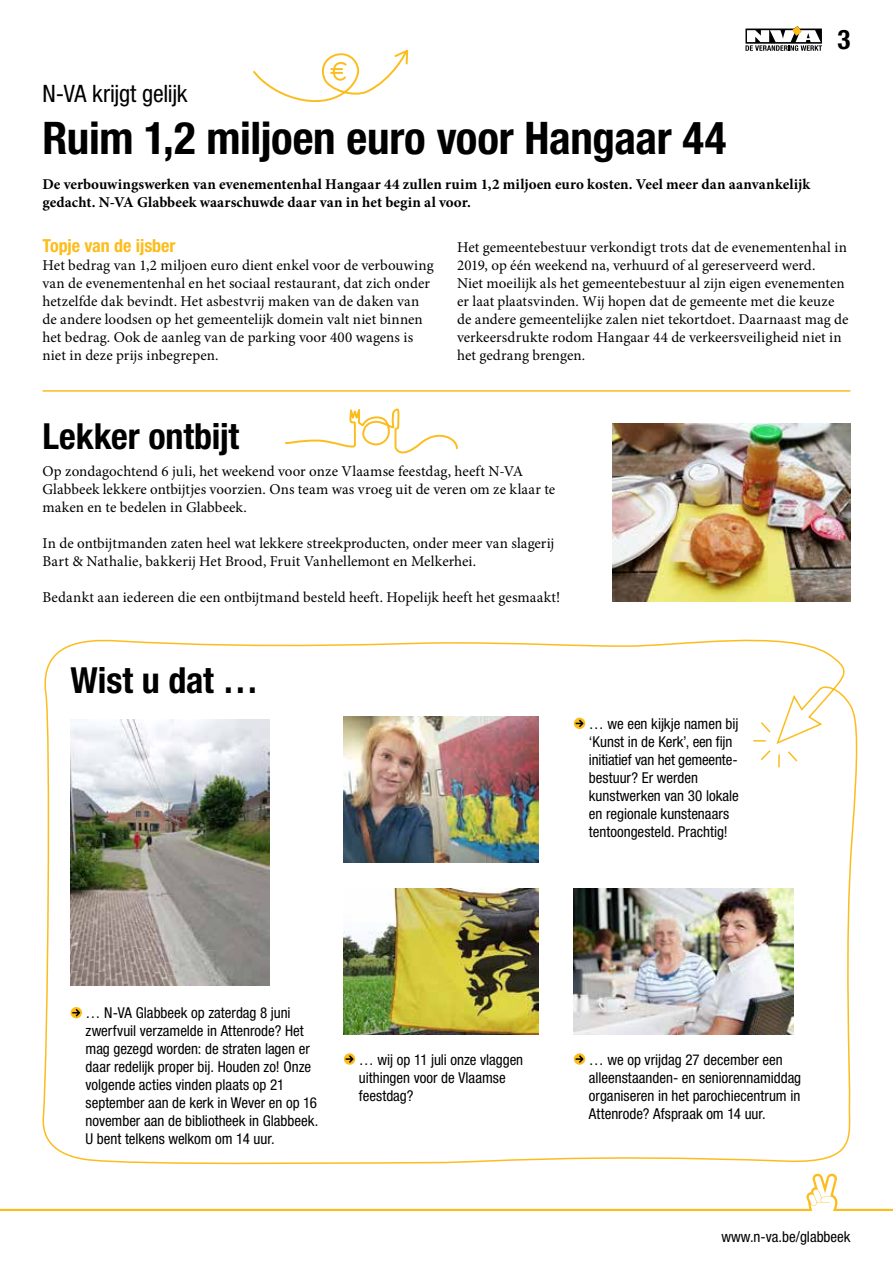
<style>
.page{position:relative;width:893px;height:1263px;background:#fff}
.page>*{position:absolute;margin:0;border:0;box-sizing:border-box;transform-origin:0 0}
.t1{font:700 condensed 45px "Helvetica Neue LT Std";letter-spacing:-.01em;color:#000}
.t2{font:700 condensed 36px "Helvetica Neue LT Std";letter-spacing:-.005em;color:#000}
.t3{font:700 condensed 27px "Helvetica Neue LT Std";color:#000}
.t4{font:condensed 24px "Helvetica Neue LT Std";letter-spacing:-.015em;color:#000}
.t5{font:700 condensed 18px "Helvetica Neue LT Std";color:#fcbd1c}
.t6{font:15px/18px "Minion Pro";color:#000}
.t7{font:condensed 15px/18px "Helvetica Neue LT Std";color:#000}
.t8{font:700 15px/18px "Minion Pro";letter-spacing:.005em;color:#000}
</style>
<div class="page">
<img style="left:612px;top:423px;width:238px;height:179px">
<svg style="left:42px;top:639px;width:816px;height:526px"></svg>
<svg style="left:71px;top:1007px;width:11px;height:11px"></svg>
<svg style="left:72px;top:1009px;width:8px;height:7px"></svg>
<svg style="left:574px;top:1053px;width:11px;height:12px"></svg>
<svg style="left:575px;top:1055px;width:8px;height:8px"></svg>
<img style="left:71px;top:720px;width:199px;height:265px">
<div style="left:574px;top:718px;width:11px;height:11px;background:#fcbd1c;border-radius:50%"></div>
<svg style="left:575px;top:720px;width:8px;height:7px"></svg>
<img style="left:344px;top:716px;width:194px;height:146px">
<img style="left:344px;top:888px;width:194px;height:146px">
<img style="left:574px;top:888px;width:219px;height:146px">
<svg style="left:253px;top:50px;width:156px;height:53px"></svg>
<svg style="left:285px;top:408px;width:173px;height:46px"></svg>
<hr style="left:43px;top:390px;width:807px;height:2px;background:#fcbd1c">
<svg style="left:344px;top:1053px;width:11px;height:12px"></svg>
<svg style="left:345px;top:1055px;width:8px;height:8px"></svg>
<svg style="left:0;top:1173px;width:893px;height:38px"></svg>
<svg style="left:745px;top:26px;width:77px;height:25px"></svg>
<h3 class="t3" style="left:837px;top:23px;width:14px">3</h3>
<h3 class="t4" style="left:43px;top:80px;width:147px">N-VA krijgt gelijk</h3>
<h1 class="t1" style="left:43px;top:111px;width:685px">Ruim 1,2 miljoen euro voor Hangaar 44</h1>
<p class="t8" style="left:43px;top:175px;width:769px">De verbouwingswerken van evenementenhal Hangaar 44 zullen ruim 1,2 miljoen euro kosten. Veel meer dan aanvankelijk gedacht. N-VA Glabbeek waarschuwde daar van in het begin al voor.</p>
<p class="t5" style="left:43px;top:235px;width:135px">Topje van de ijsber</p>
<p class="t6" style="left:43px;top:256px;width:393px">Het bedrag van 1,2 miljoen euro dient enkel voor de verbouwing van de evenementenhal en het sociaal restaurant, dat zich onder hetzelfde dak bevindt. Het asbestvrij maken van de daken van de andere loodsen op het gemeentelijk domein valt niet binnen het bedrag. Ook de aanleg van de parking voor 400 wagens is niet in deze prijs inbegrepen.</p>
<p class="t6" style="left:457px;top:238px;width:393px">Het gemeentebestuur verkondigt trots dat de evenementenhal in 2019, op één weekend na, verhuurd of al gereserveerd werd.<br>Niet moeilijk als het gemeentebestuur al zijn eigen evenementen er laat plaatsvinden. Wij hopen dat de gemeente met die keuze de andere gemeentelijke zalen niet tekortdoet. Daarnaast mag de verkeersdrukte rodom Hangaar 44 de verkeersveiligheid niet in het gedrang brengen.</p>
<h2 class="t2" style="left:43px;top:415px;width:198px">Lekker ontbijt</h2>
<p class="t6" style="left:43px;top:462px;width:514px">Op zondagochtend 6 juli, het weekend voor onze Vlaamse feestdag, heeft N-VA<br>Glabbeek lekkere ontbijtjes voorzien. Ons team was vroeg uit de veren om ze klaar te maken en te bedelen in Glabbeek.</p>
<p class="t6" style="left:43px;top:534px;width:513px">In de ontbijtmanden zaten heel wat lekkere streekproducten, onder meer van slagerij<br>Bart &amp; Nathalie, bakkerij Het Brood, Fruit Vanhellemont en Melkerhei.</p>
<p class="t6" style="left:43px;top:588px;width:519px">Bedankt aan iedereen die een ontbijtmand besteld heeft. Hopelijk heeft het gesmaakt!</p>
<h2 class="t2" style="left:71px;top:659px;width:190px">Wist u dat …</h2>
<p class="t7" style="left:589px;top:715px;width:152px">… we een kijkje namen bij ‘Kunst in de Kerk’, een fijn initiatief van het gemeente&shy;bestuur? Er werden kunstwerken van 30 lokale en regionale kunstenaars tentoongesteld. Prachtig!</p>
<p class="t7" style="left:86px;top:1004px;width:234px">… N-VA Glabbeek op zaterdag 8 juni zwerfvuil verzamelde in Attenrode? Het mag gezegd worden: de straten lagen er daar redelijk proper bij. Houden zo! Onze volgende acties vinden plaats op 21 september aan de kerk in Wever en op 16 november aan de bibliotheek in Glabbeek.<br>U bent telkens welkom om 14 uur.</p>
<p class="t7" style="left:359px;top:1050px;width:166px">… wij op 11 juli onze vlaggen uithingen voor de Vlaamse feestdag?</p>
<p class="t7" style="left:589px;top:1050px;width:214px">… we op vrijdag 27 december een alleenstaanden- en seniorennamiddag organiseren in het parochiecentrum in Attenrode? Afspraak om 14 uur.</p>
<p class="t7" style="left:721px;top:1227px;width:131px">www.n-va.be/glabbeek</p>
</div>
